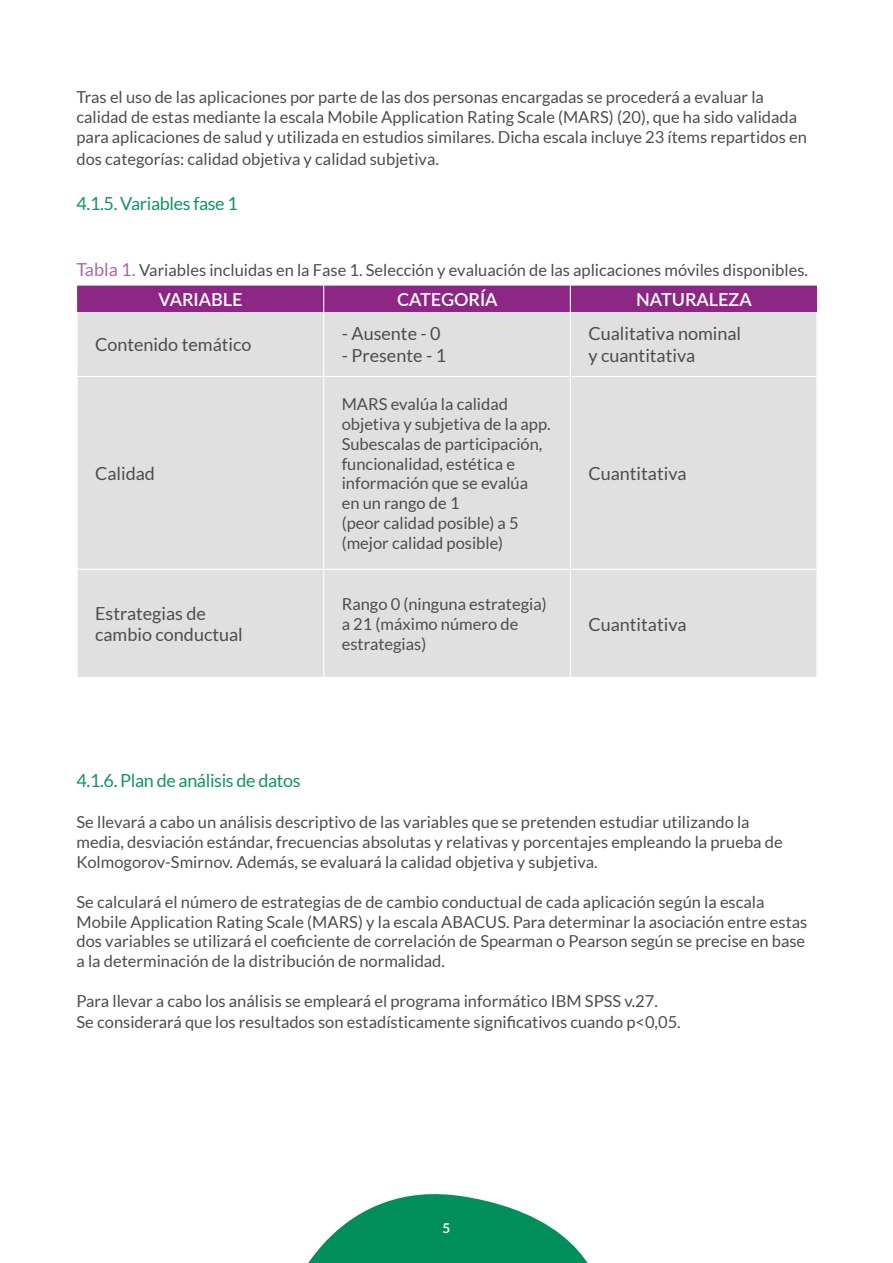
<style>
.page{position:relative;width:893px;height:1263px;background:#fff}
.page>*{position:absolute;margin:0;border:0;box-sizing:border-box;transform-origin:0 0}
.t1{font:18px "Lato";color:#4d4d4d}
.t2{font:18px "Lato";letter-spacing:-.02em;color:#139464}
.t3{font:600 18px "Lato";color:#fff}
.t4{font:16.5px/19.8px "Lato";color:#4d4d4d}
.t5{font:700 13.5px "Lato";color:#fff}
.s1{font-size:18px;color:#af67a9}
</style>
<div class="page">
<svg style="left:308px;top:1194px;width:280px;height:69px"></svg>
<div style="left:78px;top:312px;width:738px;height:365px;background:#e0e0e0"></div>
<div style="left:77px;top:286px;width:740px;height:26px;background:#8d2685"></div>
<hr style="left:77px;top:376px;width:247px;height:1px;background:#fff">
<hr style="left:324px;top:376px;width:246px;height:1px;background:#fff">
<hr style="left:570px;top:376px;width:248px;height:1px;background:#fff">
<hr style="left:77px;top:569px;width:247px;height:1px;background:#fff">
<hr style="left:324px;top:569px;width:246px;height:1px;background:#fff">
<hr style="left:570px;top:569px;width:248px;height:1px;background:#fff">
<hr style="left:323px;top:312px;width:1px;height:64px;background:#fff">
<hr style="left:570px;top:312px;width:1px;height:64px;background:#fff">
<hr style="left:323px;top:377px;width:1px;height:192px;background:#fff">
<hr style="left:570px;top:377px;width:1px;height:192px;background:#fff">
<hr style="left:323px;top:570px;width:1px;height:107px;background:#fff">
<hr style="left:570px;top:570px;width:1px;height:107px;background:#fff">
<p class="t4" style="left:77px;top:87px;width:732px">Tras el uso de las aplicaciones por parte de las dos personas encargadas se procederá a evaluar la calidad de estas mediante la escala Mobile Application Rating Scale (MARS) (20), que ha sido validada para aplicaciones de salud y utilizada en estudios similares. Dicha escala incluye 23 ítems repartidos en</p>
<p class="t4" style="left:77px;top:149px;width:364px">dos categorías: calidad objetiva y calidad subjetiva.</p>
<p class="t2" style="left:77px;top:193px;width:163px">4.1.5. Variables fase 1</p>
<p class="t4" style="left:77px;top:260px;width:733px"><span class="s1">Tabla 1.</span> Variables incluidas en la Fase 1. Selección y evaluación de las aplicaciones móviles disponibles.</p>
<p class="t3" style="left:158px;top:286px;width:86px">VARIABLE</p>
<p class="t3" style="left:397px;top:286px;width:102px">CATEGORÍA</p>
<p class="t3" style="left:636px;top:286px;width:117px">NATURALEZA</p>
<p class="t1" style="left:95px;top:335px;width:158px">Contenido temático</p>
<p class="t1" style="left:588px;top:324px;width:154px">Cualitativa nominal</p>
<p class="t1" style="left:588px;top:345px;width:109px">y cuantitativa</p>
<p class="t1" style="left:342px;top:324px;width:100px">- Ausente - 0</p>
<p class="t1" style="left:342px;top:345px;width:106px">- Presente - 1</p>
<p class="t1" style="left:95px;top:463px;width:61px">Calidad</p>
<p class="t1" style="left:95px;top:603px;width:112px">Estrategias de</p>
<p class="t1" style="left:95px;top:625px;width:149px">cambio conductual</p>
<p class="t4" style="left:342px;top:394px;width:210px">MARS evalúa la calidad objetiva y subjetiva de la app.<br>Subescalas de participación, funcionalidad, estética e información que se evalúa</p>
<p class="t4" style="left:342px;top:493px;width:119px">en un rango de 1</p>
<p class="t4" style="left:342px;top:513px;width:178px">(peor calidad posible) a 5 (mejor calidad posible)</p>
<p class="t4" style="left:342px;top:594px;width:206px">Rango 0 (ninguna estrategia) a 21 (máximo número de estrategias)</p>
<p class="t1" style="left:588px;top:463px;width:100px">Cuantitativa</p>
<p class="t1" style="left:588px;top:614px;width:100px">Cuantitativa</p>
<p class="t2" style="left:77px;top:770px;width:226px">4.1.6. Plan de análisis de datos</p>
<p class="t4" style="left:77px;top:812px;width:708px">Se llevará a cabo un análisis descriptivo de las variables que se pretenden estudiar utilizando la media, desviación estándar, frecuencias absolutas y relativas y porcentajes empleando la prueba de<br>Kolmogorov-Smirnov. Además, se evaluará la calidad objetiva y subjetiva.</p>
<p class="t4" style="left:77px;top:892px;width:732px">Se calculará el número de estrategias de de cambio conductual de cada aplicación según la escala Mobile Application Rating Scale (MARS) y la escala ABACUS. Para determinar la asociación entre estas dos variables se utilizará el coeficiente de correlación de Spearman o Pearson según se precise en base a la determinación de la distribución de normalidad.</p>
<p class="t4" style="left:77px;top:991px;width:583px">Para llevar a cabo los análisis se empleará el programa informático IBM SPSS v.27.</p>
<p class="t4" style="left:77px;top:1012px;width:606px">Se considerará que los resultados son estadísticamente significativos cuando p&lt;0,05.</p>
<p class="t5" style="left:443px;top:1221px;width:9px">5</p>
</div>
